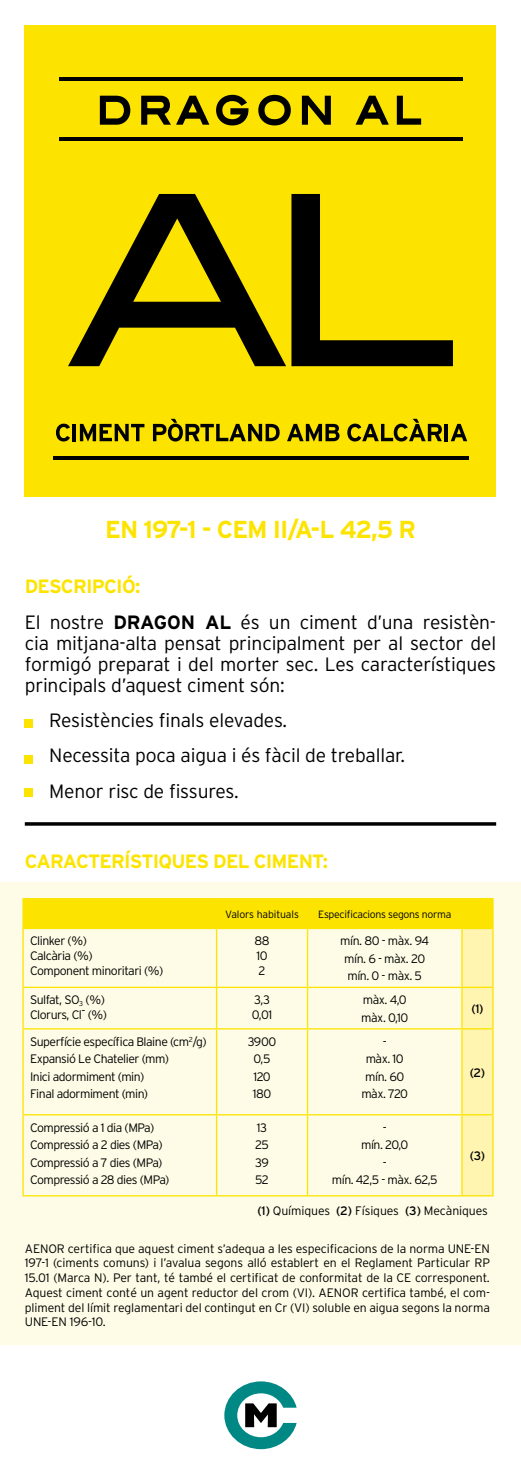
<style>
.page{position:relative;width:521px;height:1474px;background:#fff}
.page>*{position:absolute;margin:0;border:0;box-sizing:border-box;transform-origin:0 0}
.t1{font:700 24.5px "Interstate";letter-spacing:-.04em;color:#fce400}
.t2{font:300 19.25px/35.4px "Interstate";letter-spacing:-.01em;color:#000}
.t3{font:700 19.25px "Interstate";letter-spacing:-.04em;color:#fce400}
.t4{font:300 12.25px/17.5px "Interstate";letter-spacing:-.04em;color:#000}
.t5{font:300 12.25px "Interstate";letter-spacing:-.01em;color:#000}
.t6{font:12.25px "Interstate";color:#000}
.t7{font:300 10.5px "Interstate";letter-spacing:-.03em;color:#000}
.t8{font:300 10.5px "Interstate";letter-spacing:-.01em;color:#000}
.s1{font-weight:700;color:#fce400}
.s2{font-weight:700}
.s3{font-weight:400}
</style>
<div class="page">
<div style="left:25px;top:25px;width:471px;height:471px;background:#fce400"></div>
<svg style="left:68px;top:194px;width:218px;height:172px"></svg>
<svg style="left:291px;top:194px;width:162px;height:172px"></svg>
<svg style="left:53px;top:456px;width:415px;height:3px"></svg>
<hr style="left:59px;top:137px;width:403px;height:4px;background:#000">
<hr style="left:59px;top:77px;width:403px;height:3px;background:#000">
<svg style="left:99px;top:95px;width:32px;height:30px"></svg>
<svg style="left:141px;top:94px;width:108px;height:32px"></svg>
<svg style="left:258px;top:94px;width:33px;height:32px"></svg>
<svg style="left:301px;top:95px;width:30px;height:30px"></svg>
<svg style="left:355px;top:95px;width:34px;height:30px"></svg>
<svg style="left:396px;top:95px;width:26px;height:30px"></svg>
<svg style="left:56px;top:423px;width:14px;height:18px"></svg>
<hr style="left:73px;top:424px;width:3px;height:17px;background:#000">
<svg style="left:80px;top:424px;width:64px;height:17px"></svg>
<svg style="left:153px;top:419px;width:127px;height:22px"></svg>
<svg style="left:287px;top:424px;width:52px;height:17px"></svg>
<svg style="left:347px;top:419px;width:95px;height:22px"></svg>
<hr style="left:445px;top:424px;width:3px;height:17px;background:#000">
<svg style="left:451px;top:424px;width:16px;height:17px"></svg>
<div style="left:25px;top:719px;width:8px;height:8px;background:#fce400"></div>
<div style="left:25px;top:755px;width:8px;height:8px;background:#fce400"></div>
<div style="left:25px;top:788px;width:8px;height:9px;background:#fce400"></div>
<hr style="left:25px;top:822px;width:471px;height:3px;background:#000">
<div style="left:0;top:882px;width:521px;height:462px;background:#fefce6"></div>
<hr style="left:22px;top:899px;width:2px;height:28px;background:#fce400">
<hr style="left:22px;top:898px;width:195px;height:1px;background:#fce400">
<svg style="left:24px;top:898px;width:469px;height:297px"></svg>
<hr style="left:22px;top:929px;width:2px;height:57px;background:#fce400">
<hr style="left:22px;top:927px;width:195px;height:2px;background:#fce400">
<hr style="left:216px;top:929px;width:1px;height:57px;background:#fce400">
<hr style="left:217px;top:927px;width:90px;height:2px;background:#fce400">
<hr style="left:307px;top:929px;width:1px;height:57px;background:#fce400">
<hr style="left:307px;top:927px;width:155px;height:2px;background:#fce400">
<hr style="left:461px;top:929px;width:2px;height:57px;background:#fce400">
<hr style="left:462px;top:927px;width:31px;height:2px;background:#fce400">
<hr style="left:492px;top:929px;width:1px;height:57px;background:#fce400">
<hr style="left:22px;top:988px;width:2px;height:40px;background:#fce400">
<hr style="left:22px;top:986px;width:195px;height:2px;background:#fce400">
<hr style="left:216px;top:988px;width:1px;height:40px;background:#fce400">
<hr style="left:217px;top:986px;width:90px;height:2px;background:#fce400">
<hr style="left:307px;top:988px;width:1px;height:40px;background:#fce400">
<hr style="left:307px;top:986px;width:155px;height:2px;background:#fce400">
<hr style="left:461px;top:988px;width:2px;height:40px;background:#fce400">
<hr style="left:462px;top:986px;width:31px;height:2px;background:#fce400">
<hr style="left:492px;top:988px;width:1px;height:40px;background:#fce400">
<hr style="left:22px;top:1029px;width:2px;height:85px;background:#fce400">
<hr style="left:22px;top:1028px;width:195px;height:1px;background:#fce400">
<hr style="left:216px;top:1029px;width:1px;height:85px;background:#fce400">
<hr style="left:217px;top:1028px;width:90px;height:1px;background:#fce400">
<hr style="left:307px;top:1029px;width:1px;height:85px;background:#fce400">
<hr style="left:307px;top:1028px;width:155px;height:1px;background:#fce400">
<hr style="left:461px;top:1029px;width:2px;height:85px;background:#fce400">
<hr style="left:462px;top:1028px;width:31px;height:1px;background:#fce400">
<hr style="left:492px;top:1029px;width:1px;height:85px;background:#fce400">
<hr style="left:22px;top:1115px;width:2px;height:80px;background:#fce400">
<hr style="left:22px;top:1114px;width:195px;height:1px;background:#fce400">
<hr style="left:22px;top:1195px;width:195px;height:1px;background:#fce400">
<hr style="left:216px;top:1115px;width:1px;height:80px;background:#fce400">
<hr style="left:217px;top:1114px;width:90px;height:1px;background:#fce400">
<hr style="left:217px;top:1195px;width:90px;height:1px;background:#fce400">
<hr style="left:307px;top:1115px;width:1px;height:80px;background:#fce400">
<hr style="left:307px;top:1114px;width:155px;height:1px;background:#fce400">
<hr style="left:307px;top:1195px;width:155px;height:1px;background:#fce400">
<hr style="left:461px;top:1115px;width:2px;height:80px;background:#fce400">
<hr style="left:462px;top:1114px;width:31px;height:1px;background:#fce400">
<hr style="left:492px;top:1115px;width:1px;height:80px;background:#fce400">
<hr style="left:462px;top:1195px;width:31px;height:1px;background:#fce400">
<svg style="left:224px;top:1381px;width:73px;height:68px"></svg>
<h1 class="t1" style="left:105px;top:515px;width:309px">EN 197-1 - CEM II/A-L 42,5 R</h1>
<h2 class="t2" style="left:25px;top:569px;width:473px"><span class="s1">DESCRIPCIÓ:<br></span>El nostre <span class="s2">DRAGON AL</span> és un ciment d’una resistèn-</h2>
<h2 class="t2" style="left:25px;top:632px;width:473px;line-height:21px;text-align:justify">cia mitjana-alta pensat principalment per al sector del formigó preparat i del morter sec. Les característiques principals d’aquest ciment són:</h2>
<h2 class="t2" style="left:49px;top:702px;width:357px">Resistències finals elevades.<br>Necessita poca aigua i és fàcil de treballar.<br>Menor risc de fissures.</h2>
<h2 class="t3" style="left:25px;top:850px;width:305px">CARACTERÍSTIQUES DEL CI MENT:</h2>
<p class="t8" style="left:225px;top:908px;width:75px">Valors habituals</p>
<p class="t7" style="left:318px;top:908px;width:135px">Especificacions segons norma</p>
<p class="t4" style="left:30px;top:933px;width:135px;line-height:14.7px">Clinker (%)<br>Calcària (%)<br>Component minoritari (%)</p>
<p class="t4" style="left:254px;top:933px;width:17px;line-height:14.7px">88<br>10<br>2</p>
<p class="t4" style="left:340px;top:932px;width:90px;text-align:center">mín. 80 - màx. 94 mín. 6 - màx. 20 mín. 0 - màx. 5</p>
<p class="t4" style="left:30px;top:992px;width:78px;line-height:14.7px">Sulfat, SO<sub>3</sub> (%)<br>Clorurs, Cl- (%)</p>
<p class="t4" style="left:252px;top:992px;width:22px;line-height:14.7px">3,3<br>0,01</p>
<p class="t4" style="left:361px;top:991px;width:48px">màx. 4,0 màx. 0,10</p>
<p class="t6" style="left:471px;top:1001px;width:13px">(1)</p>
<p class="t4" style="left:30px;top:1032px;width:178px">Superfície específica Blaine (cm<sup>2</sup>/g)<br>Expansió Le Chatelier (mm)<br>Inici adormiment (min)<br>Final adormiment (min)</p>
<p class="t4" style="left:248px;top:1032px;width:30px;text-align:center">3900<br>0,5<br>120<br>180</p>
<p class="t4" style="left:361px;top:1032px;width:48px;text-align:center">-<br>màx. 10 mín. 60 màx. 720</p>
<p class="t6" style="left:470px;top:1065px;width:17px">(2)</p>
<p class="t4" style="left:30px;top:1118px;width:141px">Compressió a 1 dia (MPa)<br>Compressió a 2 dies (MPa)<br>Compressió a 7 dies (MPa)<br>Compressió a 28 dies (MPa)</p>
<p class="t4" style="left:255px;top:1118px;width:15px">13<br>25<br>39<br>52</p>
<p class="t4" style="left:332px;top:1118px;width:107px;text-align:center">-<br>mín. 20,0<br>-<br>mín. 42,5 - màx. 62,5</p>
<p class="t6" style="left:470px;top:1149px;width:17px">(3)</p>
<p class="t5" style="left:257px;top:1203px;width:232px"><span class="s3">(1)</span> Químiques <span class="s3">(2)</span> Físiques <span class="s3">(3)</span> Mecàniques</p>
<p class="t4" style="left:25px;top:1240px;width:467px;line-height:14.7px;text-align:justify">AENOR certifica que aquest ciment s’adequa a les especificacions de la norma UNE-EN 197-1 (ciments comuns) i l’avalua segons alló establert en el Reglament Particular RP 15.01 (Marca N). Per tant, té també el certificat de conformitat de la CE corresponent.<br>Aquest ciment conté un agent reductor del crom (VI). AENOR certifica també, el com&shy;pliment del límit reglamentari del contingut en Cr (VI) soluble en aigua segons la norma UNE-EN 196-10.</p>
</div>
